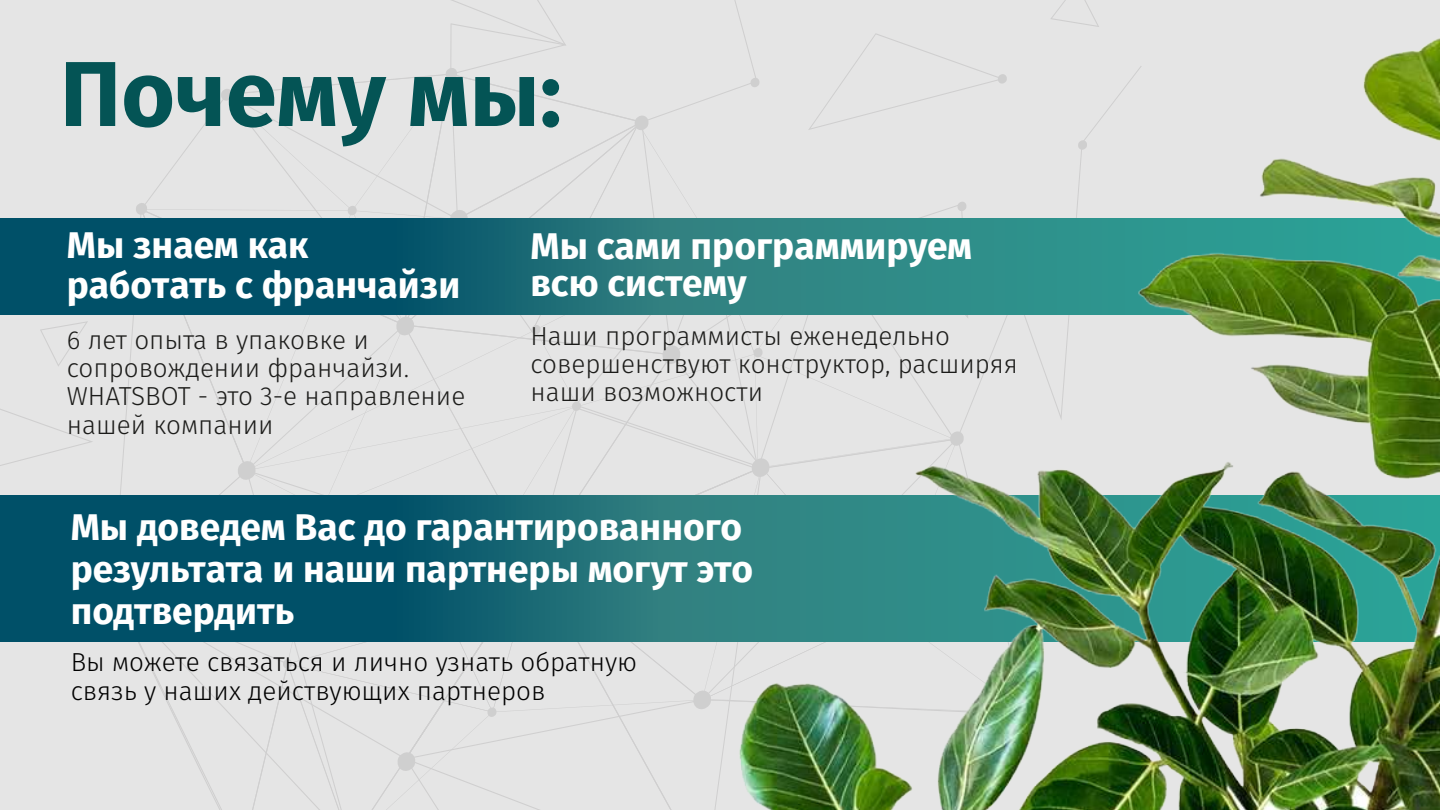
<style>
.page{position:relative;width:1440px;height:810px;background:#e5e5e5}
.page>*{position:absolute;margin:0;border:0;box-sizing:border-box;transform-origin:0 0}
.t1{font:700 92.25px "Fira Sans";color:#045455}
.t2{font:700 37.2px/41.8px "Fira Sans";color:#fff}
.t3{font:300 26.1px/28.2px "Fira Sans";color:#1c1c1a}
.t4{font:300 26.1px/28.2px "Fira Sans";color:#000}
</style>
<div class="page">
<svg style="left:0;top:409px;width:93px;height:57px"></svg>
<svg style="left:40px;top:321px;width:48px;height:45px"></svg>
<svg style="left:101px;top:0;width:470px;height:810px"></svg>
<svg style="left:0;top:218px;width:571px;height:96px;background:#05546a"></svg>
<svg style="left:0;top:495px;width:571px;height:146px;background:#05546a"></svg>
<img style="left:571px;top:0;width:869px;height:810px">
<h1 class="t1" style="left:60px;top:29px;width:503px">Почему мы:</h1>
<h2 class="t2" style="left:67px;top:227px;width:395px;line-height:40.7px">Мы знаем как работать с франчайзи</h2>
<p class="t3" style="left:67px;top:326px;width:400px">6 лет опыта в упаковке и сопровождении франчайзи.<br>WHATSBOT - это 3-е направление нашей компании</p>
<h2 class="t2" style="left:530px;top:230px;width:443px;line-height:37px">Мы сами программируем всю систему</h2>
<p class="t3" style="left:530px;top:322px;width:489px">Наши программисты еженедельно совершенствуют конструктор, расширяя наши возможности</p>
<h2 class="t2" style="left:71px;top:509px;width:684px">Мы доведем Вас до гарантированного результата и наши партнеры могут это подтвердить</h2>
<p class="t4" style="left:71px;top:648px;width:568px">Вы можете связаться и лично узнать обратную связь у наших действующих партнеров</p>
</div>
